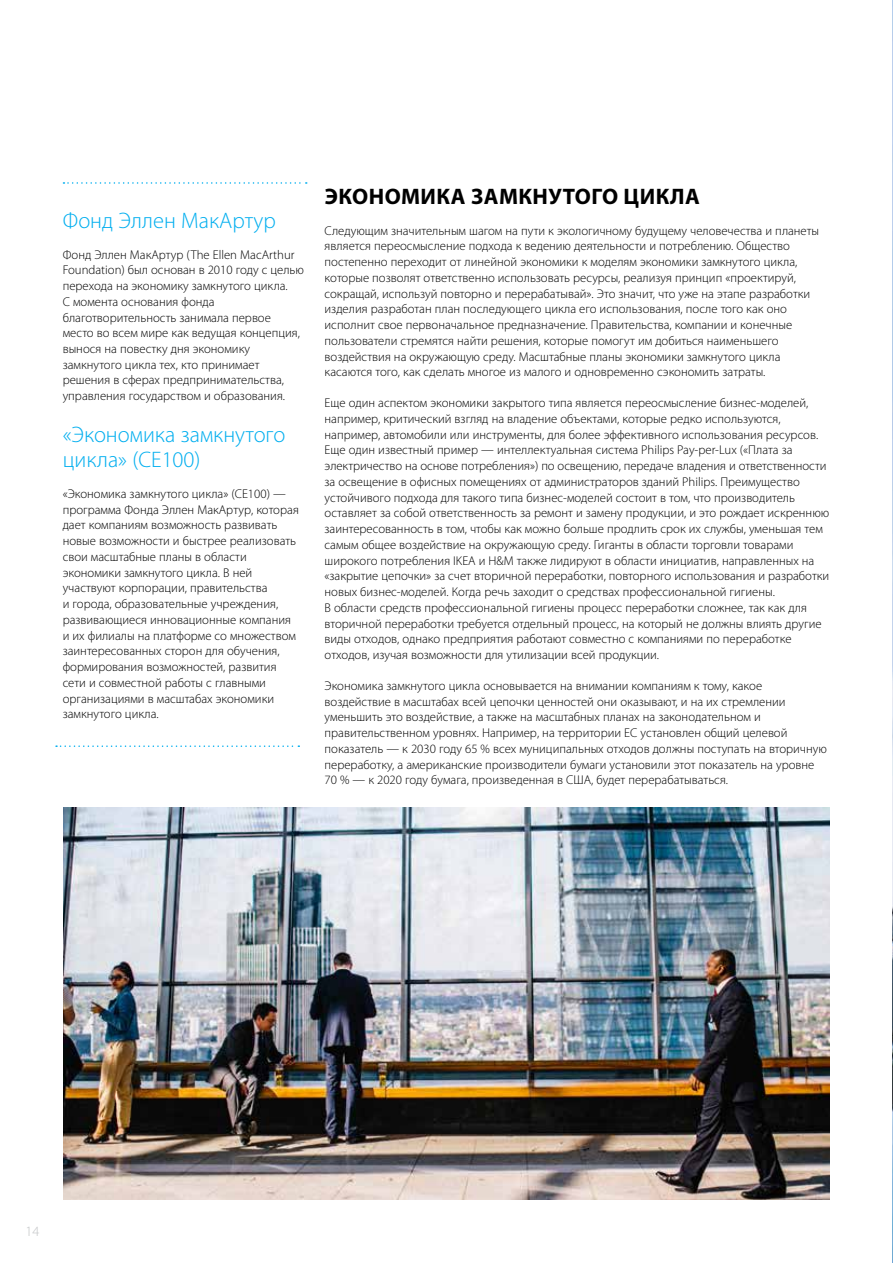
<style>
.page{position:relative;width:893px;height:1263px;background:#fff}
.page>*{position:absolute;margin:0;border:0;box-sizing:border-box;transform-origin:0 0}
.t1{font:300 22.5px/25.5px "Myriad Pro";color:#00aeef}
.t2{font:700 22.5px "Myriad Pro";letter-spacing:.02em;color:#000}
.t3{font:300 14.25px "Myriad Pro";color:#c2c4c6}
.t4{font:300 12.75px/15.8px "Myriad Pro";color:#000}
</style>
<div class="page">
<svg style="left:63px;top:182px;width:244px;height:2px"></svg>
<svg style="left:56px;top:745px;width:243px;height:2px"></svg>
<img style="left:64px;top:808px;width:765px;height:391px">
<img style="left:892px;top:0;width:1px;height:1263px">
<h1 class="t1" style="left:63px;top:208px;width:215px">Фонд Эллен МакАртур</h1>
<p class="t4" style="left:63px;top:247px;width:243px">Фонд Эллен МакАртур (The Ellen MacArthur Foundation) был основан в 2010 году с целью перехода на экономику замкнутого цикла.<br>С момента основания фонда благотворительность занимала первое место во всем мире как ведущая концепция, вынося на повестку дня экономику замкнутого цикла тех, кто принимает решения в сферах предпринимательства, управления государством и образования.</p>
<h1 class="t1" style="left:63px;top:422px;width:224px">«Экономика замкнутого цикла» (CE100)</h1>
<p class="t4" style="left:63px;top:486px;width:238px">«Экономика замкнутого цикла» (CE100) — программа Фонда Эллен МакАртур, которая дает компаниям возможность развивать новые возможности и быстрее реализовать свои масштабные планы в области экономики замкнутого цикла. В ней участвуют корпорации, правительства<br>и города, образовательные учреждения, развивающиеся инновационные компания и их филиалы на платформе со множеством заинтересованных сторон для обучения, формирования возможностей, развития сети и совместной работы с главными организациями в масштабах экономики замкнутого цикла.</p>
<h1 class="t2" style="left:325px;top:182px;width:377px">ЭКОНОМИКА ЗАМКНУТОГО ЦИКЛА</h1>
<p class="t4" style="left:325px;top:223px;width:496px">Следующим значительным шагом на пути к экологичному будущему человечества и планеты является переосмысление подхода к ведению деятельности и потреблению. Общество постепенно переходит от линейной экономики к моделям экономики замкнутого цикла, которые позволят ответственно использовать ресурсы, реализуя принцип «проектируй, сокращай, используй повторно и перерабатывай». Это значит, что уже на этапе разработки изделия разработан план последующего цикла его использования, после того как оно исполнит свое первоначальное предназначение. Правительства, компании и конечные пользователи стремятся найти решения, которые помогут им добиться наименьшего воздействия на окружающую среду. Масштабные планы экономики замкнутого цикла касаются того, как сделать многое из малого и одновременно сэкономить затраты.</p>
<p class="t4" style="left:325px;top:395px;width:506px">Еще один аспектом экономики закрытого типа является переосмысление бизнес-моделей, например, критический взгляд на владение объектами, которые редко используются, например, автомобили или инструменты, для более эффективного использования ресурсов.<br>Еще один известный пример — интеллектуальная система Philips Pay-per-Lux («Плата за электричество на основе потребления») по освещению, передаче владения и ответственности за освещение в офисных помещениях от администраторов зданий Philips. Преимущество устойчивого подхода для такого типа бизнес-моделей состоит в том, что производитель оставляет за собой ответственность за ремонт и замену продукции, и это рождает искреннюю заинтересованность в том, чтобы как можно больше продлить срок их службы, уменьшая тем самым общее воздействие на окружающую среду. Гиганты в области торговли товарами широкого потребления IKEA и H&amp;M также лидируют в области инициатив, направленных на «закрытие цепочки» за счет вторичной переработки, повторного использования и разработки новых бизнес-моделей. Когда речь заходит о средствах профессиональной гигиены.<br>В области средств профессиональной гигиены процесс переработки сложнее, так как для вторичной переработки требуется отдельный процесс, на который не должны влиять другие виды отходов, однако предприятия работают совместно с компаниями по переработке отходов, изучая возможности для утилизации всей продукции.</p>
<p class="t4" style="left:325px;top:678px;width:504px">Экономика замкнутого цикла основывается на внимании компаниям к тому, какое воздействие в масштабах всей цепочки ценностей они оказывают, и на их стремлении уменьшить это воздействие, а также на масштабных планах на законодательном и правительственном уровнях. Например, на территории ЕС установлен общий целевой показатель — к 2030 году 65 % всех муниципальных отходов должны поступать на вторичную переработку, а американские производители бумаги установили этот показатель на уровне 70 % — к 2020 году бумага, произведенная в США, будет перерабатываться.</p>
<p class="t3" style="left:25px;top:1224px;width:15px">14</p>
</div>
